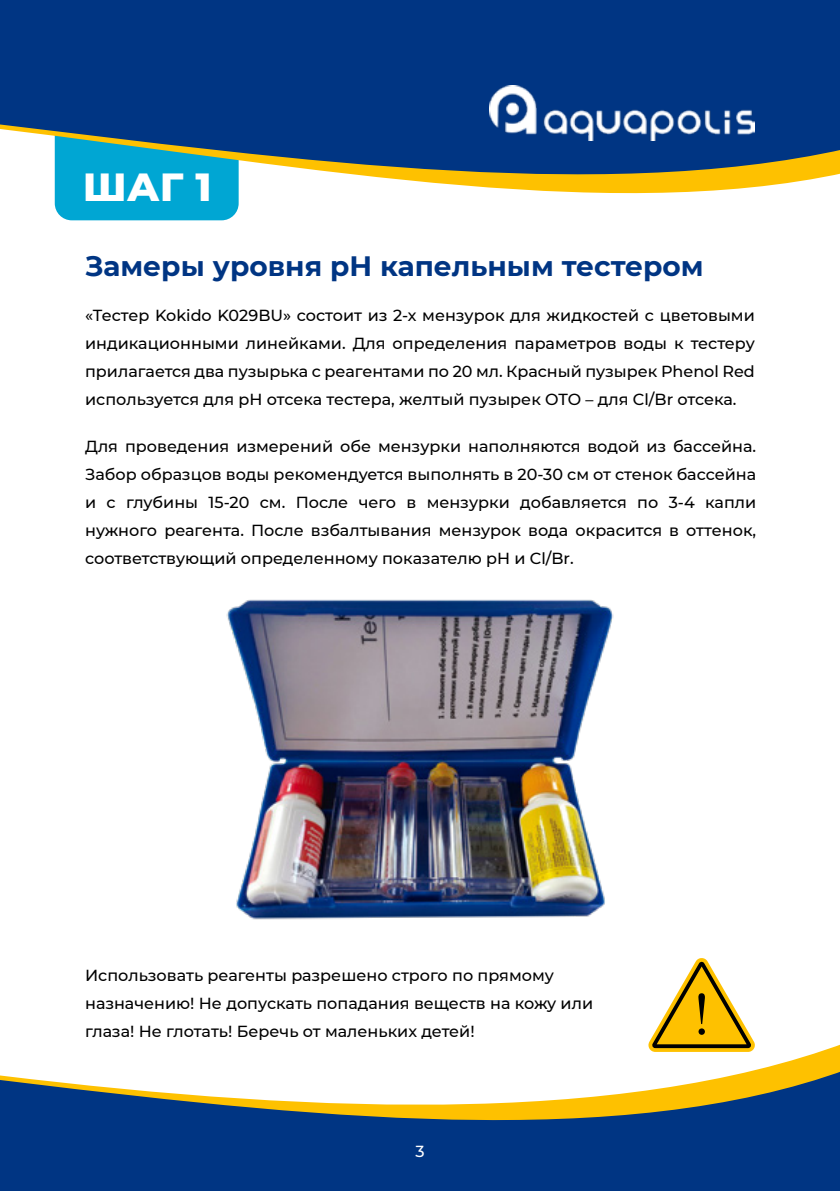
<style>
.page{position:relative;width:840px;height:1191px;background:#fff}
.page>*{position:absolute;margin:0;border:0;box-sizing:border-box;transform-origin:0 0}
.t1{font:800 40px "Montserrat";color:#fff}
.t2{font:700 28px "Montserrat";color:#003583}
.t3{font:500 16px/28px "Montserrat";color:#000;text-align:justify}
.t4{font:500 16px "Montserrat";color:#fff}
</style>
<div class="page">
<img style="left:226px;top:599px;width:388px;height:321px">
<svg style="left:0;top:0;width:839px;height:221px;fill:#003583"></svg>
<svg style="left:0;top:1045px;width:839px;height:146px;fill:#003583"></svg>
<img style="left:489px;top:85px;width:265px;height:55px">
<svg style="left:646px;top:958px;width:110px;height:94px"></svg>
<h1 class="t1" style="left:83px;top:158px;width:130px">ШАГ 1</h1>
<h2 class="t2" style="left:85px;top:245px;width:619px">Замеры уровня pH капельным тестером</h2>
<p class="t3" style="left:85px;top:300px;width:670px">«Тестер Kokido K029BU» состоит из 2-х мензурок для жидкостей с цветовыми индикационными линейками. Для определения параметров воды к тестеру прилагается два пузырька с реагентами по 20 мл. Красный пузырек Phenol Red используется для pH отсека тестера, желтый пузырек OTO – для Cl/Br отсека.</p>
<p class="t3" style="left:85px;top:432px;width:672px">Для проведения измерений обе мензурки наполняются водой из бассейна.<br>Забор образцов воды рекомендуется выполнять в 20-30 см от стенок бассейна и с глубины 15-20 см. После чего в мензурки добавляется по 3-4 капли нужного реагента. После взбалтывания мензурок вода окрасится в оттенок, соответствующий определенному показателю pH и Cl/Br.</p>
<p class="t3" style="left:85px;top:961px;width:509px;text-align:left">Использовать реагенты разрешено строго по прямому назначению! Не допускать попадания веществ на кожу или глаза! Не глотать! Беречь от маленьких детей!</p>
<p class="t4" style="left:415px;top:1140px;width:11px">3</p>
</div>
